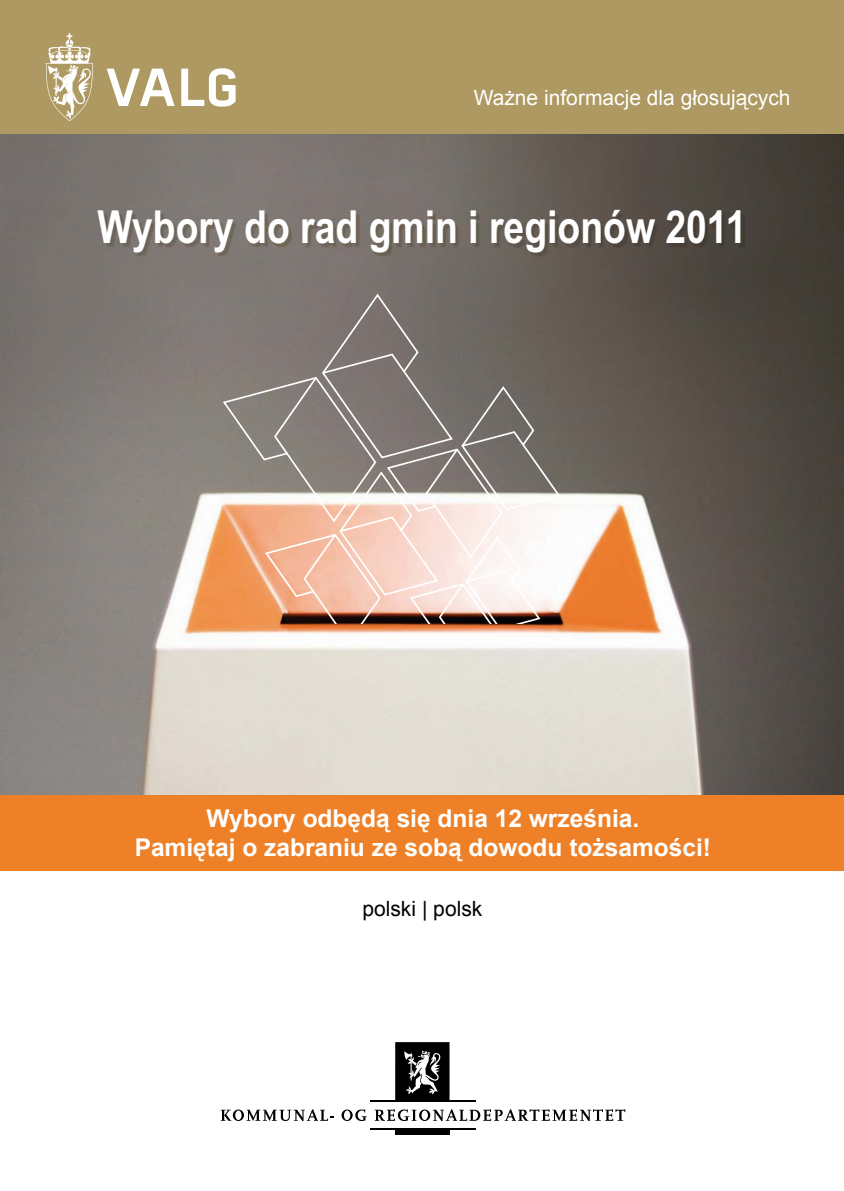
<style>
.page{position:relative;width:844px;height:1191px;background:#fff}
.page>*{position:absolute;margin:0;border:0;box-sizing:border-box;transform-origin:0 0}
.t1{font:700 45.5px "Arial Narrow";color:#fff}
.t2{font:700 24.5px/29.4px "Arial";color:#fff;text-align:center}
.t3{font:21px "Arial";color:#fff}
.t4{font:21px "Arial";color:#000}
</style>
<div class="page">
<img style="left:0;top:134px;width:843px;height:661px">
<svg style="left:221px;top:292px;width:340px;height:331px;background:#aa988e"></svg>
<img style="left:101px;top:214px;width:642px;height:42px">
<div style="left:0;top:0;width:843px;height:134px;background:#ae9962"></div>
<svg style="left:46px;top:33px;width:47px;height:88px"></svg>
<svg style="left:107px;top:69px;width:67px;height:37px"></svg>
<svg style="left:181px;top:68px;width:54px;height:39px"></svg>
<hr style="left:370px;top:1128px;width:105px;height:1px;background:#000">
<div style="left:395px;top:1128px;width:54px;height:7px;background:#000"></div>
<hr style="left:370px;top:1100px;width:105px;height:1px;background:#000">
<div style="left:395px;top:1042px;width:54px;height:59px;background:#000"></div>
<svg style="left:404px;top:1050px;width:37px;height:44px"></svg>
<svg style="left:221px;top:1109px;width:112px;height:12px"></svg>
<svg style="left:341px;top:1109px;width:25px;height:12px"></svg>
<svg style="left:374px;top:1109px;width:251px;height:12px"></svg>
<div style="left:0;top:795px;width:843px;height:76px;background:#ee8027"></div>
<p class="t3" style="left:473px;top:84px;width:318px">Ważne informacje dla głosujących</p>
<h1 class="t1" style="left:97px;top:193px;width:650px">Wybory do rad gmin i regionów 2011</h1>
<p class="t2" style="left:135px;top:804px;width:577px">Wybory odbędą się dnia 12 września.<br>Pamiętaj o zabraniu ze sobą dowodu tożsamości!</p>
<p class="t4" style="left:362px;top:894px;width:121px">polski | polsk</p>
</div>
